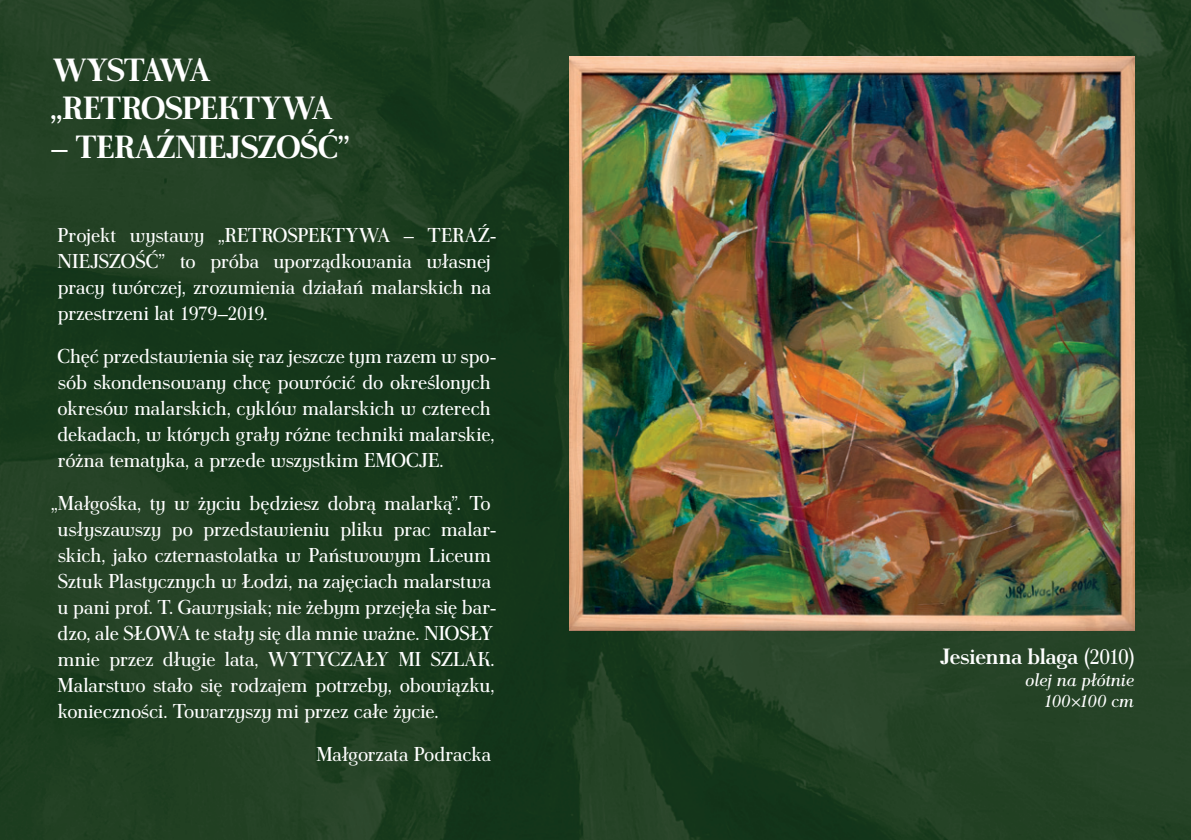
<style>
.page{position:relative;width:1191px;height:840px;background:#fff}
.page>*{position:absolute;margin:0;border:0;box-sizing:border-box;transform-origin:0 0}
.t1{font:700 32px/38.4px "Ant Polt";letter-spacing:-.01em;color:#fff}
.t2{font:700 22px "Ant Polt";letter-spacing:-.01em;color:#fff}
.t3{font:20px/26px "Ant Polt";color:#fff}
.t4{font:italic 18px/21.6px "Ant Polt";letter-spacing:-.01em;color:#fff;text-align:right}
.s1{font-weight:400}
</style>
<div class="page">
<img style="left:0;top:0;width:1191px;height:839px">
<img style="left:570px;top:57px;width:564px;height:573px">
<h1 class="t1" style="left:50px;top:49px;width:284px">WYSTAWA „RETROSPEKTYWA</h1>
<h1 class="t1" style="left:51px;top:125px;width:300px">– TERAŹNIEJSZOŚĆ”</h1>
<p class="t3" style="left:57px;top:221px;width:440px">Projekt wystawy „RETROSPEKTYWA – TERAŹ-NIEJSZOŚĆ” to próba uporządkowania własnej pracy twórczej, zrozumienia działań malarskich na przestrzeni lat 1979–2019.</p>
<p class="t3" style="left:57px;top:342px;width:440px">Chęć przedstawienia się raz jeszcze tym razem w spo&shy;sób skondensowany chcę powrócić do określonych okresów malarskich, cyklów malarskich w czterech dekadach, w których grały różne techniki malarskie, różna tematyka, a przede wszystkim EMOCJE.</p>
<p class="t3" style="left:57px;top:489px;width:440px;text-indent:-7px">„Małgośka, ty w życiu będziesz dobrą malarką”. To usłyszawszy po przedstawieniu pliku prac malar&shy;skich, jako czternastolatka w Państwowym Liceum Sztuk Plastycznych w Łodzi, na zajęciach malarstwa u pani prof. T. Gawrysiak; nie żebym przejęła się bar&shy;dzo, ale SŁOWA te stały się dla mnie ważne. NIOSŁY mnie przez długie lata, WYTYCZAŁY MI SZLAK.<br>Malarstwo stało się rodzajem potrzeby, obowiązku, konieczności. Towarzyszy mi przez całe życie.</p>
<p class="t3" style="left:316px;top:740px;width:176px">Małgorzata Podracka</p>
<p class="t2" style="left:940px;top:639px;width:196px">Jesienna blaga <span class="s1">(2010)</span></p>
<p class="t4" style="left:1025px;top:667px;width:110px">olej na płótnie<br>100×100 cm</p>
</div>
